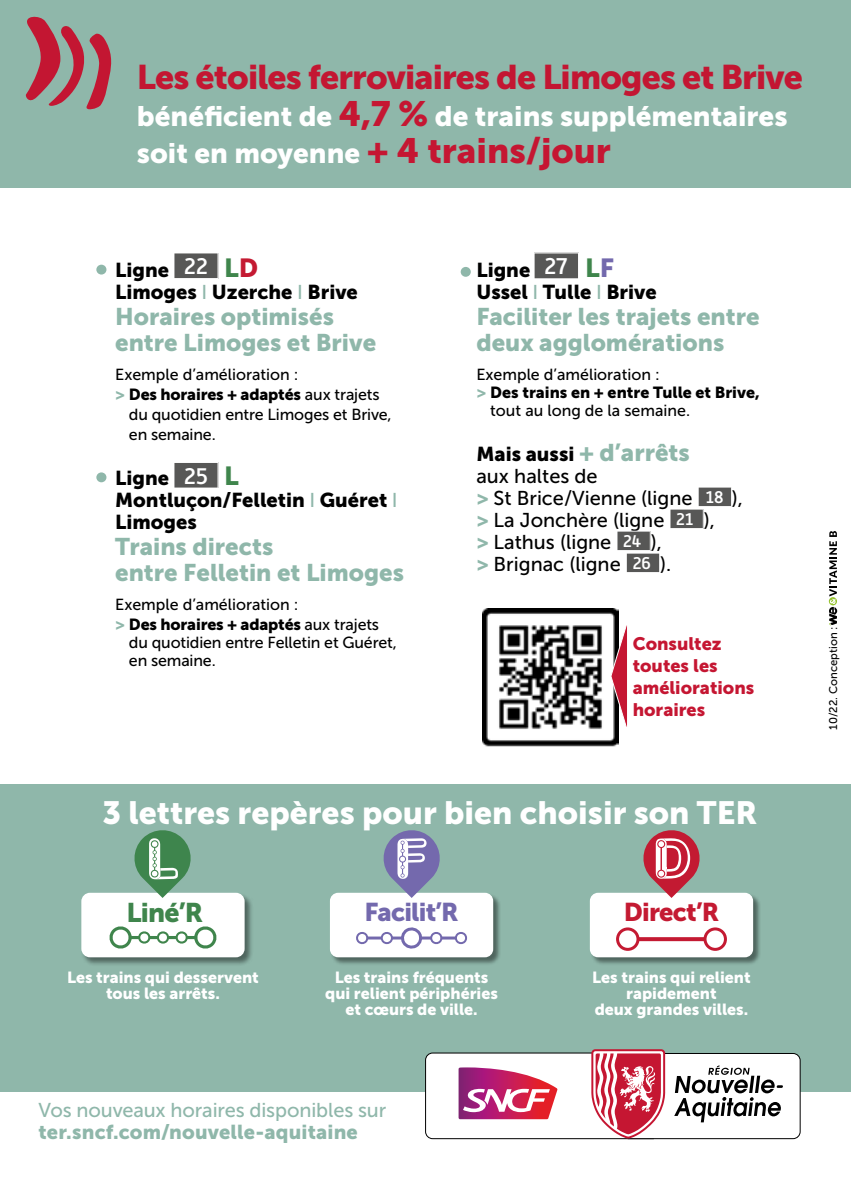
<style>
.page{position:relative;width:851px;height:1191px;background:#fff}
.page>*{position:absolute;margin:0;border:0;box-sizing:border-box;transform-origin:0 0}
.t1{font:34px "Museo Sans 900";letter-spacing:-.025em;color:#c31632}
.t2{font:32px "Museo Sans 900";color:#fff}
.t3{font:28px/37.4px "Museo Sans 900";color:#fff}
.t4{font:26.8px "Museo Sans 900";color:#3f854c}
.t5{font:26px "Museo Sans 900";color:#3f854c}
.t6{font:25.6px "Museo Sans 900";letter-spacing:-.03em;color:#7369ad}
.t7{font:25.6px "Museo Sans 900";letter-spacing:-.03em;color:#c41a32}
.t8{font:24px/26px "Museo Sans 900";color:#8fb7aa}
.t9{font:500 22.8px "Alwyn New";color:#fff}
.t10{font:500 22.6px "Alwyn New";color:#fff}
.t11{font:20px/22px "Museo Sans 900";color:#000}
.t12{font:20px/22px "Museo Sans 500";color:#000}
.t13{font:20px "Museo Sans 500";letter-spacing:-.005em;color:#8fb7aa}
.t14{font:20px "Museo Sans 900";letter-spacing:.01em;color:#8fb7aa}
.t15{font:18px/22px "Museo Sans 900";color:#c51632}
.t16{font:16px/20px "Museo Sans 500";letter-spacing:-.005em;color:#000}
.t17{font:16px/16px "Museo Sans 900";color:#fff;text-align:center}
.t18{font:16px "Museo Sans 900";letter-spacing:-.01em;color:#000}
.t19{font:11.2px "Museo Sans 500";color:#000}
.s1{font-size:35px;color:#c51632}
.s2{color:#c41a32}
.s3{font-family:"Museo Sans 500";color:#8fb7aa}
.s4{color:#8fb7aa}
.s5{font-family:"Museo Sans 500"}
.s6{color:#7369ad}
.s7{font-size:24px;color:#8fb7aa}
.s8{font-family:"Museo Sans 900";color:#8fb7aa}
.s9{font-family:"Alwyn New";font-weight:500;font-size:17px;color:#fff}
</style>
<div class="page">
<div style="left:0;top:784px;width:850px;height:307px;background:#8fb7aa"></div>
<div style="left:0;top:0;width:850px;height:187px;background:#8fb7aa"></div>
<svg style="left:425px;top:1049px;width:375px;height:89px"></svg>
<svg style="left:25px;top:16px;width:87px;height:94px"></svg>
<div style="left:96px;top:472px;width:10px;height:10px;background:#8fb7aa;border-radius:50%"></div>
<div style="left:96px;top:265px;width:10px;height:9px;background:#8fb7aa;border-radius:50%"></div>
<div style="left:81px;top:892px;width:172px;height:74px;background:#000;opacity:.45"></div>
<div style="left:81px;top:892px;width:163px;height:65px;background:#fff;border-radius:9px"></div>
<svg style="left:109px;top:926px;width:108px;height:23px"></svg>
<div style="left:330px;top:893px;width:171px;height:72px;background:#000;opacity:.45"></div>
<div style="left:330px;top:892px;width:163px;height:65px;background:#fff;border-radius:8px"></div>
<hr style="left:440px;top:936px;width:16px;height:3px;background:#7369ad">
<svg style="left:452px;top:932px;width:15px;height:12px"></svg>
<svg style="left:356px;top:932px;width:14px;height:13px"></svg>
<hr style="left:366px;top:936px;width:16px;height:3px;background:#7369ad">
<svg style="left:378px;top:927px;width:66px;height:21px"></svg>
<div style="left:590px;top:893px;width:171px;height:72px;background:#000;opacity:.45"></div>
<div style="left:589px;top:892px;width:164px;height:65px;background:#fff;border-radius:8px"></div>
<div style="left:616px;top:927px;width:23px;height:24px;border:3px solid #c41a32;border-radius:50%"></div>
<div style="left:703px;top:927px;width:23px;height:24px;border:3px solid #c41a32;border-radius:50%"></div>
<svg style="left:638px;top:937px;width:67px;height:4px"></svg>
<svg style="left:134px;top:830px;width:57px;height:68px"></svg>
<svg style="left:382px;top:830px;width:59px;height:68px"></svg>
<svg style="left:642px;top:830px;width:57px;height:68px"></svg>
<svg style="left:828px;top:531px;width:9px;height:94px"></svg>
<svg style="left:670px;top:487px;width:61px;height:42px"></svg>
<svg style="left:617px;top:531px;width:43px;height:42px"></svg>
<svg style="left:534px;top:252px;width:45px;height:27px"></svg>
<svg style="left:174px;top:462px;width:45px;height:26px"></svg>
<div style="left:460px;top:267px;width:10px;height:10px;background:#8fb7aa;border-radius:50%"></div>
<img style="left:482px;top:608px;width:136px;height:138px">
<svg style="left:609px;top:623px;width:18px;height:106px"></svg>
<svg style="left:174px;top:253px;width:45px;height:26px"></svg>
<h1 class="t1" style="left:137px;top:57px;width:667px">Les étoiles ferroviaires de Limoges et Brive</h1>
<h3 class="t3" style="left:137px;top:97px;width:652px">bénéficient de <span class="s1">4,7 %</span> de trains supplémentaires soit en moyenne <span class="s1">+ 4 trains/jour</span></h3>
<h3 class="t10" style="left:184px;top:253px;width:25px">22</h3>
<p class="t11" style="left:115px;top:259px;width:55px">Ligne</p>
<h3 class="t5" style="left:224px;top:253px;width:36px">L<span class="s2">D</span></h3>
<p class="t11" style="left:115px;top:281px;width:244px">Limoges <span class="s3">I</span> Uzerche <span class="s3">I</span> Brive</p>
<h3 class="t8" style="left:115px;top:303px;width:262px">Horaires optimisés entre Limoges et Brive</h3>
<p class="t16" style="left:115px;top:365px;width:185px">Exemple d’amélioration :</p>
<p class="t18" style="left:115px;top:385px;width:266px"><span class="s4">&gt;</span> Des horaires + adaptés <span class="s5">aux trajets</span></p>
<p class="t16" style="left:129px;top:405px;width:264px">du quotidien entre Limoges et Brive, en semaine.</p>
<p class="t11" style="left:115px;top:467px;width:55px">Ligne</p>
<h3 class="t5" style="left:224px;top:461px;width:16px">L</h3>
<p class="t11" style="left:115px;top:489px;width:284px">Montluçon/Felletin <span class="s3">I</span> Guéret <span class="s3">I<br></span>Limoges</p>
<h3 class="t8" style="left:115px;top:533px;width:290px">Trains directs<br>entre Felletin et Limoges</h3>
<p class="t16" style="left:115px;top:595px;width:185px">Exemple d’amélioration :</p>
<p class="t18" style="left:115px;top:615px;width:265px"><span class="s4">&gt;</span> Des horaires + adaptés <span class="s5">aux trajets</span></p>
<p class="t16" style="left:129px;top:634px;width:269px;line-height:18px">du quotidien entre Felletin et Guéret, en semaine.</p>
<h3 class="t10" style="left:184px;top:463px;width:25px">25</h3>
<h3 class="t9" style="left:544px;top:253px;width:25px">27</h3>
<p class="t11" style="left:476px;top:259px;width:55px">Ligne</p>
<h3 class="t5" style="left:585px;top:253px;width:30px">L<span class="s6">F</span></h3>
<p class="t11" style="left:476px;top:281px;width:182px">Ussel <span class="s3">I</span> Tulle <span class="s3">I</span> Brive</p>
<h3 class="t8" style="left:476px;top:303px;width:285px">Faciliter les trajets entre deux agglomérations</h3>
<p class="t16" style="left:476px;top:365px;width:185px">Exemple d’amélioration :</p>
<p class="t18" style="left:476px;top:383px;width:285px"><span class="s4">&gt;</span> Des trains en + entre Tulle et Brive,</p>
<p class="t16" style="left:490px;top:401px;width:201px">tout au long de la semaine.</p>
<p class="t11" style="left:476px;top:443px;width:215px">Mais aussi <span class="s7">+ d’arrêts</span></p>
<p class="t12" style="left:476px;top:465px;width:268px">aux haltes de<br><span class="s8">&gt;</span> St Brice/Vienne (ligne <span class="s9">18</span> ), <span class="s8">&gt;</span> La Jonchère (ligne <span class="s9">21</span> ),<br><span class="s8">&gt;</span> Lathus (ligne <span class="s9">24</span> ),<br><span class="s8">&gt;</span> Brignac (ligne <span class="s9">26</span> ).</p>
<p class="t15" style="left:632px;top:632px;width:123px">Consultez toutes les améliorations horaires</p>
<h2 class="t2" style="left:102px;top:795px;width:656px">3 lettres repères pour bien choisir son TER</h2>
<h3 class="t4" style="left:127px;top:897px;width:78px">Liné’R</h3>
<h3 class="t6" style="left:364px;top:897px;width:96px">Facilit’R</h3>
<h3 class="t7" style="left:623px;top:897px;width:97px">Direct’R</h3>
<p class="t17" style="left:67px;top:969px;width:193px">Les trains qui desservent tous les arrêts.</p>
<p class="t17" style="left:325px;top:969px;width:174px">Les trains fréquents qui relient périphéries et cœurs de ville.</p>
<p class="t17" style="left:592px;top:969px;width:160px">Les trains qui relient rapidement<br>deux grandes villes.</p>
<p class="t13" style="left:39px;top:1098px;width:349px">Vos nouveaux horaires disponibles sur</p>
<p class="t14" style="left:39px;top:1120px;width:321px">ter.sncf.com/nouvelle-aquitaine</p>
<p class="t19" style="left:827px;top:729px;width:105px;rotate:-90deg">10/22. Conception :</p>
</div>
